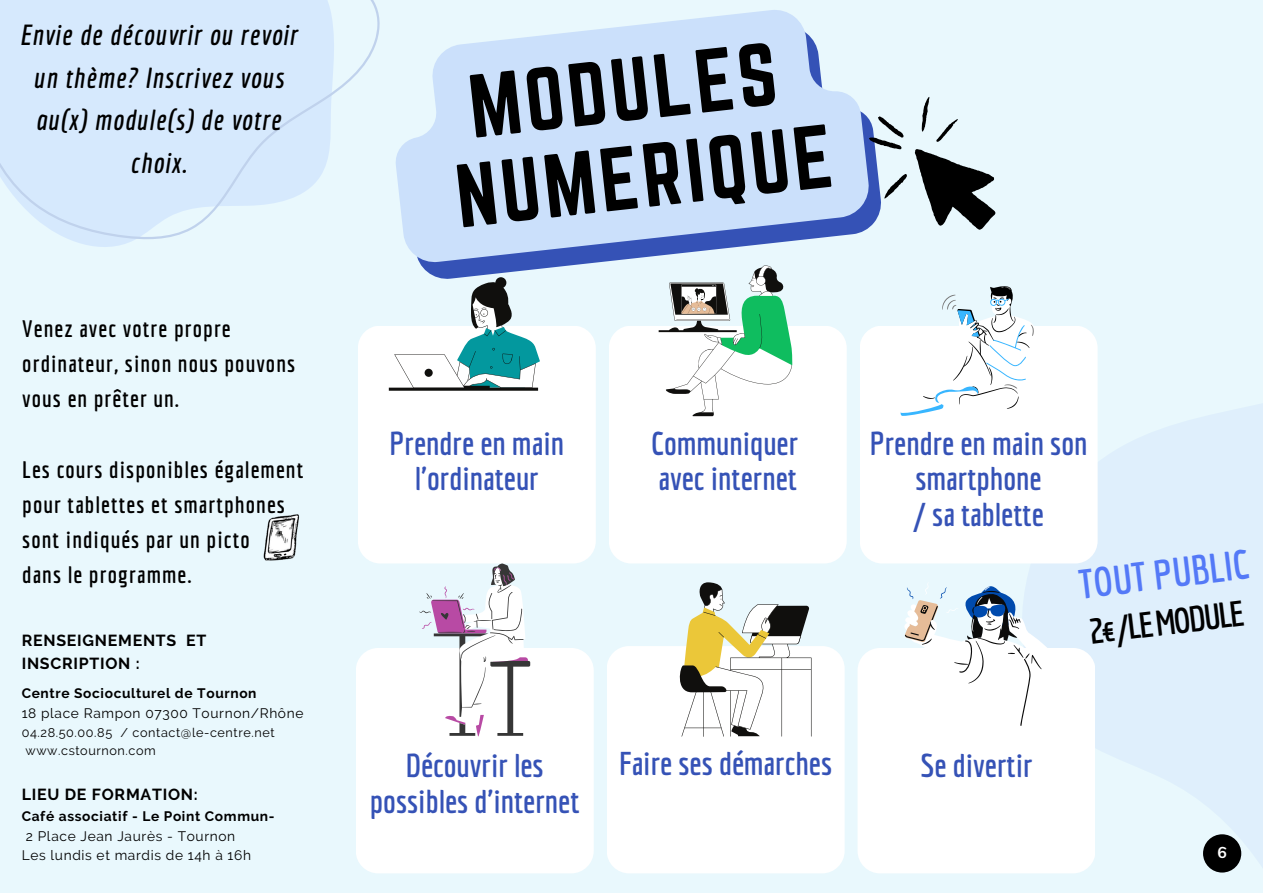
<style>
.page{position:relative;width:1263px;height:893px;background:#e9f8fd}
.page>*{position:absolute;margin:0;border:0;box-sizing:border-box;transform-origin:0 0}
.t1{font:78.45px/87.6px "Norwester";color:#000}
.t2{font:700 40.28px "Economica";color:#5479f7}
.t3{font:700 35.03px "Economica";color:#000}
.t4{font:700 32.1px/35.4px "Economica";color:#3552b6;text-align:center}
.t5{font:italic 700 28.35px/42.5px "Economica";letter-spacing:.045em;color:#000;text-align:center}
.t6{font:700 23.33px/35px "Economica";letter-spacing:.045em;color:#000}
.t7{font:700 15.98px/22.8px "Raleway";letter-spacing:.045em;color:#000}
.t8{font:700 15.75px "Nunito";color:#fff}
.t9{font:13.73px/19.7px "Raleway";letter-spacing:.045em;color:#000}
.t10{font:700 13.73px "Raleway";letter-spacing:.045em;color:#000}
.t11{font:12.67px/18.1px "Raleway";letter-spacing:.045em;color:#000}
</style>
<div class="page">
<svg style="left:421px;top:265px;width:152px;height:12px;fill:#3552b6"></svg>
<div style="left:358px;top:325px;width:238px;height:238px;background:#fff;border-radius:23px"></div>
<div style="left:609px;top:325px;width:238px;height:238px;background:#fff;border-radius:22px"></div>
<div style="left:356px;top:648px;width:237px;height:225px;background:#fff;border-radius:23px"></div>
<div style="left:860px;top:325px;width:237px;height:238px;background:#fff;border-radius:22px"></div>
<div style="left:607px;top:646px;width:238px;height:227px;background:#fff;border-radius:22px"></div>
<svg style="left:659px;top:265px;width:133px;height:151px"></svg>
<svg style="left:389px;top:277px;width:151px;height:114px"></svg>
<svg style="left:680px;top:582px;width:131px;height:154px"></svg>
<svg style="left:419px;top:563px;width:111px;height:173px"></svg>
<div style="left:857px;top:648px;width:238px;height:225px;background:#fff;border-radius:22px"></div>
<svg style="left:904px;top:584px;width:143px;height:142px"></svg>
<svg style="left:900px;top:286px;width:142px;height:130px"></svg>
<svg style="left:872px;top:97px;width:124px;height:133px"></svg>
<img style="left:263px;top:514px;width:36px;height:47px">
<svg style="left:0;top:0;width:380px;height:245px;fill:#d6e9fd"></svg>
<div style="left:1203px;top:834px;width:38px;height:38px;background:#000;border-radius:50%"></div>
<svg style="left:396px;top:10px;width:476px;height:255px;fill:#cbe0fb"></svg>
<p class="t5" style="left:20px;top:13px;width:279px">Envie de découvrir ou revoir un thème? Inscrivez vous au(x) module(s) de votre choix.</p>
<p class="t6" style="left:22px;top:311px;width:274px">Venez avec votre propre ordinateur, sinon nous pouvons vous en prêter un.</p>
<p class="t6" style="left:22px;top:451px;width:283px">Les cours disponibles également pour tablettes et smartphones sont indiqués par un picto<br>dans le programme.</p>
<p class="t7" style="left:22px;top:629px;width:186px">RENSEIGNEMENTS ET<br>INSCRIPTION :</p>
<p class="t10" style="left:22px;top:685px;width:236px">Centre Socioculturel de Tournon</p>
<p class="t9" style="left:22px;top:703px;width:283px">18 place Rampon 07300 Tournon/Rhône</p>
<p class="t11" style="left:26px;top:723px;width:251px;text-indent:-4px">04.28.50.00.85 / contact@le-centre.net www.cstournon.com</p>
<p class="t7" style="left:22px;top:783px;width:178px">LIEU DE FORMATION:</p>
<p class="t10" style="left:22px;top:808px;width:254px">Café associatif - Le Point Commun-</p>
<p class="t9" style="left:22px;top:826px;width:231px;text-indent:4px">2 Place Jean Jaurès - Tournon<br>Les lundis et mardis de 14h à 16h</p>
<h1 class="t1" style="left:442px;top:65px;width:379px;rotate:-6deg">MODULES<br>NUMERIQUE</h1>
<h1 class="t1" style="left:455px;top:82px;width:379px;rotate:-6deg">MODULES<br>NUMERIQUE</h1>
<h3 class="t4" style="left:390px;top:425px;width:176px">Prendre en main l'ordinateur</h3>
<h3 class="t4" style="left:651px;top:425px;width:149px;text-align:left">Communiquer avec internet</h3>
<h3 class="t4" style="left:870px;top:425px;width:219px">Prendre en main son smartphone<br>/ sa tablette</h3>
<h2 class="t2" style="left:1076px;top:561px;width:172px;rotate:-7deg">TOUT PUBLIC</h2>
<h3 class="t3" style="left:1087px;top:611px;width:157px;rotate:-7deg">2€/LEMODULE</h3>
<h3 class="t4" style="left:370px;top:747px;width:211px">Découvrir les possibles d'internet</h3>
<h3 class="t4" style="left:619px;top:745px;width:215px">Faire ses démarches</h3>
<h3 class="t4" style="left:920px;top:747px;width:114px">Se divertir</h3>
<p class="t8" style="left:1217px;top:842px;width:11px">6</p>
</div>
